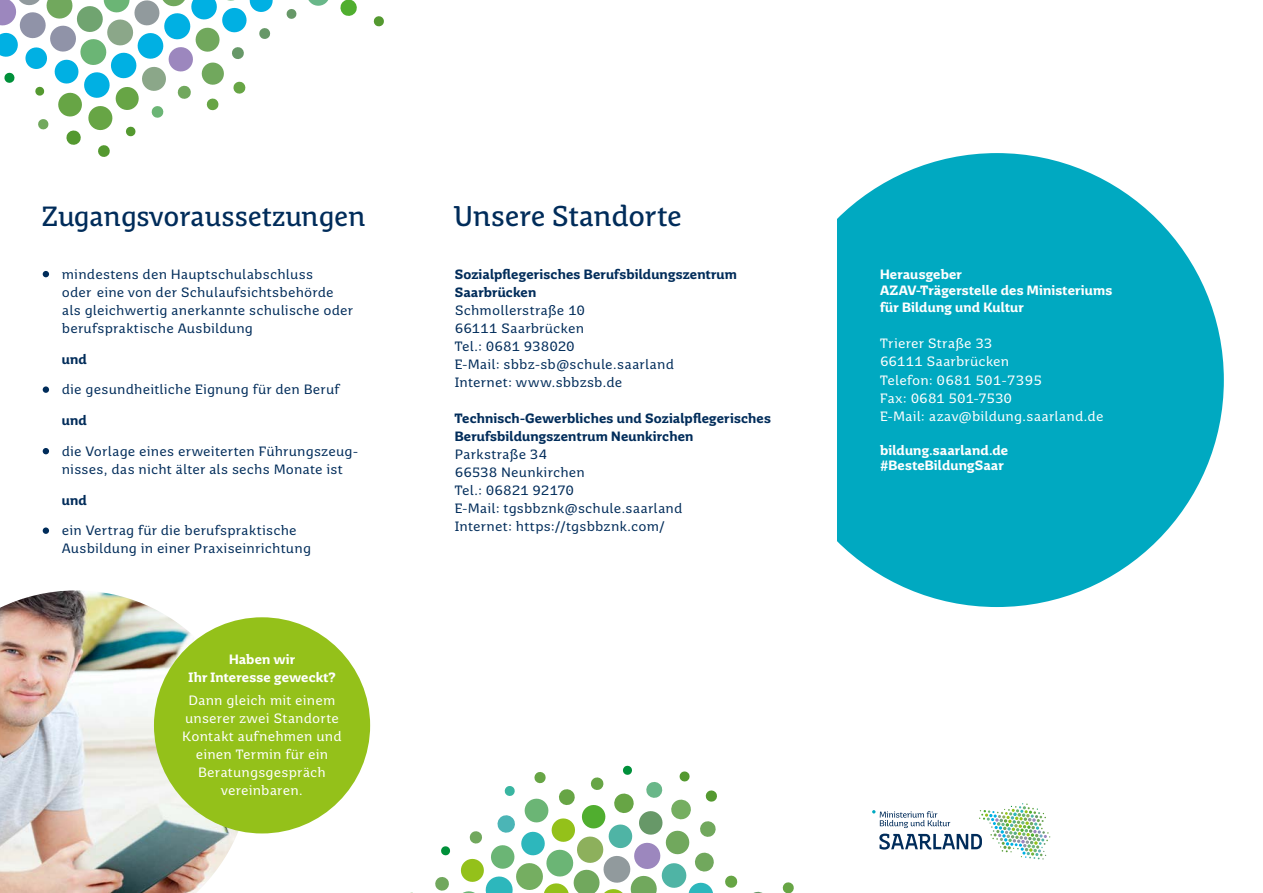
<style>
.page{position:relative;width:1263px;height:893px;background:#fff}
.page>*{position:absolute;margin:0;border:0;box-sizing:border-box;transform-origin:0 0}
.t1{font:28.5px "Saar 1450 Headline";letter-spacing:-.005em;color:#002c5a}
.t2{font:27.75px "Saar 1450 Headline";color:#002c5a}
.t3{font:13.5px/18px "Saar 1450 Text";letter-spacing:.01em;color:#002c5a}
.t4{font:13.5px/18px "Saar 1450 Text";letter-spacing:.01em;color:#fff}
.t5{font:700 13.5px/18px "Saar Pro";letter-spacing:.01em;color:#002c5a}
.t6{font:700 13.5px/16.5px "Saar Pro";letter-spacing:.01em;color:#fff}
</style>
<div class="page">
<svg style="left:872px;top:803px;width:178px;height:56px"></svg>
<svg style="left:837px;top:153px;width:387px;height:454px;background:#23b5c9"></svg>
<svg style="left:435px;top:765px;width:282px;height:128px"></svg>
<svg style="left:725px;top:875px;width:13px;height:13px"></svg>
<svg style="left:753px;top:891px;width:10px;height:2px"></svg>
<svg style="left:782px;top:882px;width:12px;height:11px"></svg>
<svg style="left:43px;top:271px;width:6px;height:6px"></svg>
<div style="left:43px;top:386px;width:6px;height:7px;background:#002c5a;border-radius:50%"></div>
<svg style="left:43px;top:448px;width:6px;height:6px"></svg>
<div style="left:43px;top:527px;width:6px;height:7px;background:#002c5a;border-radius:50%"></div>
<img style="left:0;top:590px;width:251px;height:303px">
<div style="left:154px;top:617px;width:216px;height:216px;background:#94c11a;border-radius:50%"></div>
<svg style="left:373px;top:16px;width:11px;height:11px"></svg>
<svg style="left:340px;top:0;width:17px;height:16px"></svg>
<svg style="left:308px;top:0;width:20px;height:6px"></svg>
<svg style="left:286px;top:9px;width:11px;height:10px"></svg>
<svg style="left:0;top:0;width:273px;height:157px"></svg>
<h2 class="t2" style="left:42px;top:205px;width:325px">Zugangsvoraussetzungen</h2>
<p class="t3" style="left:62px;top:266px;width:293px">mindestens den Hauptschulabschluss<br>oder eine von der Schulaufsichtsbehörde als gleichwertig anerkannte schulische oder berufspraktische Ausbildung</p>
<p class="t5" style="left:62px;top:351px;width:27px">und</p>
<p class="t3" style="left:62px;top:381px;width:279px">die gesundheitliche Eignung für den Beruf</p>
<p class="t5" style="left:62px;top:412px;width:27px">und</p>
<p class="t3" style="left:62px;top:443px;width:298px">die Vorlage eines erweiterten Führungszeug&shy;nisses, das nicht älter als sechs Monate ist</p>
<p class="t5" style="left:62px;top:492px;width:27px">und</p>
<p class="t3" style="left:62px;top:522px;width:251px">ein Vertrag für die berufspraktische<br>Ausbildung in einer Praxiseinrichtung</p>
<p class="t6" style="left:189px;top:652px;width:148px;line-height:18px;text-align:center">Haben wir<br>Ihr Interesse geweckt?</p>
<p class="t4" style="left:182px;top:691px;width:161px;text-align:center">Dann gleich mit einem unserer zwei Standorte<br>Kontakt aufnehmen und einen Termin für ein<br>Beratungsgespräch vereinbaren.</p>
<h1 class="t1" style="left:454px;top:205px;width:229px">Unsere Standorte</h1>
<p class="t5" style="left:455px;top:267px;width:284px">Sozialpflegerisches Berufsbildungszentrum<br>Saarbrücken</p>
<p class="t3" style="left:455px;top:302px;width:221px">Schmollerstraße 10<br>66111 Saarbrücken<br>Tel.: 0681 938020<br>E-Mail: sbbz-sb@schule.saarland<br>Internet: www.sbbzsb.de</p>
<p class="t5" style="left:455px;top:411px;width:318px">Technisch-Gewerbliches und Sozialpflegerisches<br>Berufsbildungszentrum Neunkirchen</p>
<p class="t3" style="left:455px;top:446px;width:229px">Parkstraße 34<br>66538 Neunkirchen<br>Tel.: 06821 92170<br>E-Mail: tgsbbznk@schule.saarland<br>Internet: https://tgsbbznk.com/</p>
<p class="t6" style="left:880px;top:267px;width:234px">Herausgeber<br>AZAV-Trägerstelle des Ministeriums für Bildung und Kultur</p>
<p class="t4" style="left:880px;top:335px;width:131px">Trierer Straße 33<br>66111 Saarbrücken</p>
<p class="t4" style="left:880px;top:372px;width:225px">Telefon: 0681 501-7395<br>Fax: 0681 501-7530<br>E-Mail: azav@bildung.saarland.de</p>
<p class="t6" style="left:880px;top:444px;width:130px;line-height:15.5px">bildung.saarland.de #BesteBildungSaar</p>
</div>
